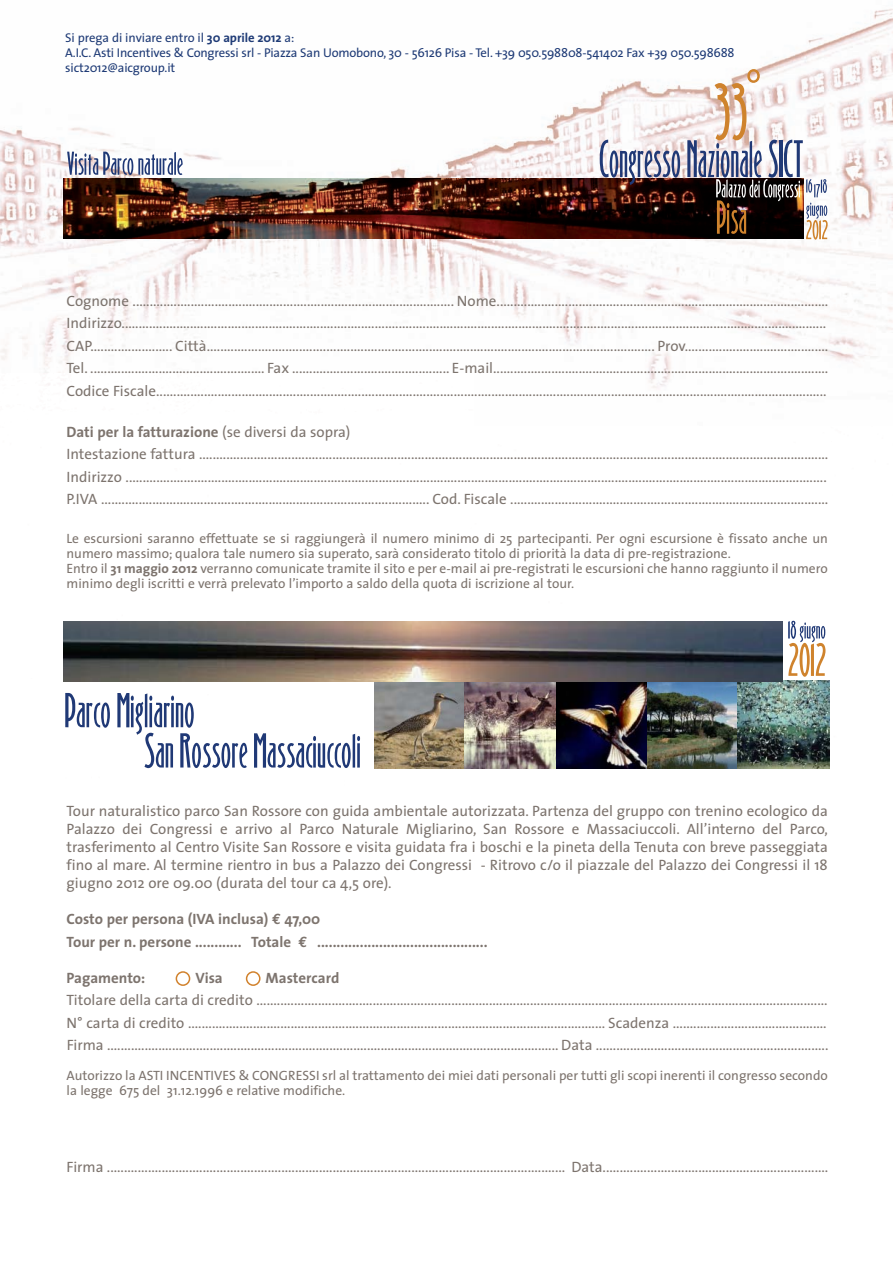
<style>
.page{position:relative;width:893px;height:1263px;background:#fff}
.page>*{position:absolute;margin:0;border:0;box-sizing:border-box;transform-origin:0 0}
.t1{font:15px/22.5px "The Sans";color:#7d746e}
.t2{font:700 15px/22.5px "The Sans";color:#7d746e}
.t3{font:13.5px/15px "The Sans";color:#7d746e}
.t4{font:12.75px/15px "The Sans";letter-spacing:-.015em;color:#1f3b76}
.s1{font-weight:700}
.s2{font-family:"Euro Mono"}
</style>
<div class="page">
<img style="left:0;top:127px;width:472px;height:642px">
<img style="left:472px;top:9px;width:421px;height:760px">
<svg style="left:67px;top:152px;width:116px;height:23px"></svg>
<svg style="left:176px;top:971px;width:14px;height:15px"></svg>
<svg style="left:246px;top:971px;width:15px;height:15px"></svg>
<img style="left:64px;top:179px;width:623px;height:60px">
<svg style="left:600px;top:140px;width:80px;height:45px"></svg>
<svg style="left:788px;top:621px;width:37px;height:56px"></svg>
<img style="left:374px;top:681px;width:455px;height:87px">
<svg style="left:687px;top:69px;width:141px;height:171px"></svg>
<div style="left:61px;top:690px;width:136px;height:48px;background:#fff"></div>
<svg style="left:65px;top:693px;width:45px;height:35px"></svg>
<div style="left:144px;top:731px;width:220px;height:48px;background:#fff"></div>
<svg style="left:117px;top:693px;width:130px;height:75px"></svg>
<svg style="left:254px;top:733px;width:106px;height:35px"></svg>
<img style="left:64px;top:621px;width:718px;height:60px">
<p class="t4" style="left:65px;top:31px;width:671px">Si prega di inviare entro il <span class="s1">30 aprile 2012</span> a:<br>A.I.C. Asti Incentives &amp; Congressi srl - Piazza San Uomobono, 30 - 56126 Pisa - Tel. +39 050.598808-541402 Fax +39 050.598688 sict2012@aicgroup.it</p>
<p class="t1" style="left:67px;top:291px;width:763px">Cognome .............................................................................................. Nome.................................................................................................<br>Indirizzo..............................................................................................................................................................................................................<br>CAP........................ Città................................................................................................................................... Prov..........................................<br>Tel. ................................................... Fax .............................................. E-mail..................................................................................................<br>Codice Fiscale....................................................................................................................................................................................................</p>
<p class="t1" style="left:67px;top:422px;width:763px"><span class="s1">Dati per la fatturazione</span> (se diversi da sopra)<br>Intestazione fattura ........................................................................................................................................................................................<br>Indirizzo .............................................................................................................................................................................................................<br>P.IVA ................................................................................................ Cod. Fiscale .............................................................................................</p>
<p class="t3" style="left:67px;top:533px;width:763px">Le escursioni saranno effettuate se si raggiungerà il numero minimo di 25 partecipanti. Per ogni escursione è fissato anche un numero massimo; qualora tale numero sia superato, sarà considerato titolo di priorità la data di pre-registrazione.<br>Entro il <span class="s1">31 maggio 2012</span> verranno comunicate tramite il sito e per e-mail ai pre-registrati le escursioni che hanno raggiunto il numero minimo degli iscritti e verrà prelevato l’importo a saldo della quota di iscrizione al tour.</p>
<p class="t1" style="left:67px;top:804px;width:763px;line-height:18px;text-align:justify">Tour naturalistico parco San Rossore con guida ambientale autorizzata. Partenza del gruppo con trenino ecologico da Palazzo dei Congressi e arrivo al Parco Naturale Migliarino, San Rossore e Massaciuccoli. All’interno del Parco, trasferimento al Centro Visite San Rossore e visita guidata fra i boschi e la pineta della Tenuta con breve passeggiata fino al mare. Al termine rientro in bus a Palazzo dei Congressi - Ritrovo c/o il piazzale del Palazzo dei Congressi il 18 giugno 2012 ore 09.00 (durata del tour ca 4,5 ore).</p>
<p class="t2" style="left:67px;top:909px;width:422px">Costo per persona (IVA inclusa) <span class="s2">€</span> 47,00<br>Tour per n. persone ............ Totale <span class="s2">€</span> ............................................</p>
<p class="t2" style="left:67px;top:968px;width:80px">Pagamento:</p>
<p class="t2" style="left:195px;top:968px;width:29px">Visa</p>
<p class="t2" style="left:266px;top:968px;width:75px">Mastercard</p>
<p class="t1" style="left:67px;top:990px;width:763px;text-align:justify">Titolare della carta di credito .......................................................................................................................................................................<br>N° carta di credito .......................................................................................................................... Scadenza .............................................<br>Firma .................................................................................................................................... Data ....................................................................</p>
<p class="t3" style="left:67px;top:1070px;width:763px">Autorizzo la ASTI INCENTIVES &amp; CONGRESSI srl al trattamento dei miei dati personali per tutti gli scopi inerenti il congresso secondo la legge 675 del 31.12.1996 e relative modifiche.</p>
<p class="t1" style="left:67px;top:1157px;width:763px">Firma ...................................................................................................................................... Data..................................................................</p>
</div>
